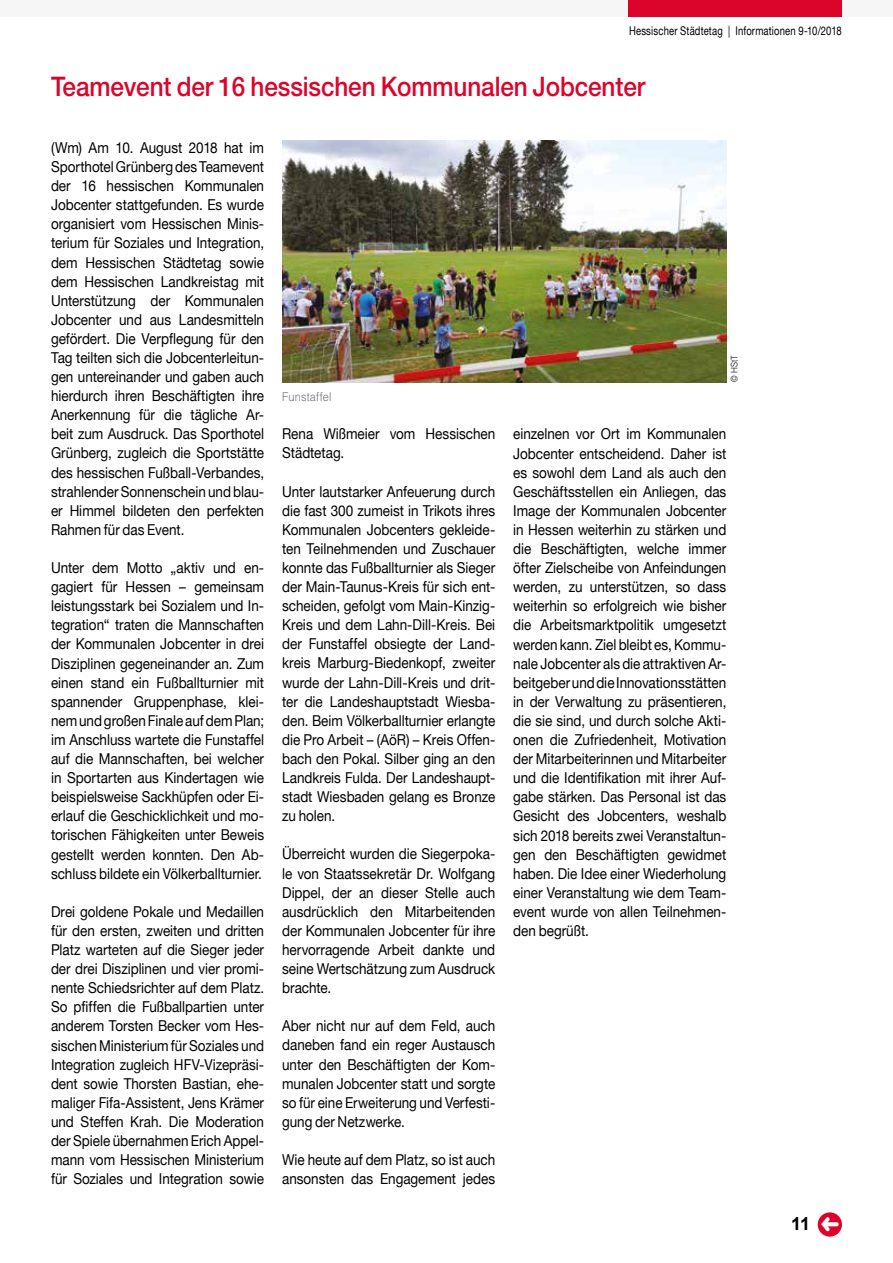
<style>
.page{position:relative;width:893px;height:1263px;background:#fff}
.page>*{position:absolute;margin:0;border:0;box-sizing:border-box;transform-origin:0 0}
.t1{font:500 27px "Helvetica 65";letter-spacing:-.005em;color:#db052c;scale:.9 1}
.t2{font:700 18px "Arial";color:#000}
.t3{font:15px/19px "Helvetica Neue";color:#000;text-align:justify;scale:.9 1}
.t4{font:12px "Helvetica Neue";letter-spacing:.015em;color:#000;scale:.79 1}
.t5{font:300 12px "Helvetica";letter-spacing:.015em;color:#706f6f;scale:.92 1}
.t6{font:300 9px "Helvetica";color:#000;scale:.9 1}
</style>
<div class="page">
<div style="left:0;top:0;width:893px;height:17px;background:#f6f6f6"></div>
<div style="left:629px;top:0;width:213px;height:17px;background:#db052c"></div>
<img style="left:282px;top:140px;width:444px;height:242px">
<div style="left:818px;top:1212px;width:24px;height:24px;background:#db052c;border-radius:50%"></div>
<p class="t4" style="left:629px;top:23px;width:271px">Hessischer Städtetag | Informationen 9-10/2018</p>
<h1 class="t1" style="left:51px;top:70px;width:662px">Teamevent der 16 hessischen Kommunalen Jobcenter</h1>
<p class="t3" style="left:51px;top:138px;width:238px">(Wm) Am 10. August 2018 hat im Sporthotel Grünberg des Teamevent der 16 hessischen Kommunalen Jobcenter stattgefunden. Es wurde organisiert vom Hessischen Minis&shy;terium für Soziales und Integration, dem Hessischen Städtetag sowie dem Hessischen Landkreistag mit Unterstützung der Kommunalen Jobcenter und aus Landesmitteln gefördert. Die Verpflegung für den Tag teilten sich die Jobcenterleitun&shy;gen untereinander und gaben auch hierdurch ihren Beschäftigten ihre Anerkennung für die tägliche Ar&shy;beit zum Ausdruck. Das Sporthotel Grünberg, zugleich die Sportstätte des hessischen Fußball-Verbandes, strahlender Sonnenschein und blau&shy;er Himmel bildeten den perfekten Rahmen für das Event.</p>
<p class="t3" style="left:51px;top:558px;width:238px">Unter dem Motto „aktiv und en&shy;gagiert für Hessen – gemeinsam leistungsstark bei Sozialem und In&shy;tegration“ traten die Mannschaften der Kommunalen Jobcenter in drei Disziplinen gegeneinander an. Zum einen stand ein Fußballturnier mit spannender Gruppenphase, klei&shy;nem und großen Finale auf dem Plan; im Anschluss wartete die Funstaffel auf die Mannschaften, bei welcher in Sportarten aus Kindertagen wie beispielsweise Sackhüpfen oder Ei&shy;erlauf die Geschicklichkeit und mo&shy;torischen Fähigkeiten unter Beweis gestellt werden konnten. Den Ab&shy;schluss bildete ein Völkerballturnier.</p>
<p class="t3" style="left:51px;top:902px;width:238px">Drei goldene Pokale und Medaillen für den ersten, zweiten und dritten Platz warteten auf die Sieger jeder der drei Disziplinen und vier promi&shy;nente Schiedsrichter auf dem Platz.<br>So pfiffen die Fußballpartien unter anderem Torsten Becker vom Hes&shy;sischen Ministerium für Soziales und Integration zugleich HFV-Vizepräsi&shy;dent sowie Thorsten Bastian, ehe&shy;maliger Fifa-Assistent, Jens Krämer und Steffen Krah. Die Moderation der Spiele übernahmen Erich Appel&shy;mann vom Hessischen Ministerium für Soziales und Integration sowie</p>
<p class="t5" style="left:282px;top:389px;width:55px">Funstaffel</p>
<p class="t3" style="left:282px;top:424px;width:238px">Rena Wißmeier vom Hessischen<br>Städtetag.</p>
<p class="t3" style="left:282px;top:481px;width:238px">Unter lautstarker Anfeuerung durch die fast 300 zumeist in Trikots ihres Kommunalen Jobcenters gekleide&shy;ten Teilnehmenden und Zuschauer konnte das Fußballturnier als Sieger der Main-Taunus-Kreis für sich ent&shy;scheiden, gefolgt vom Main-Kinzig-Kreis und dem Lahn-Dill-Kreis. Bei der Funstaffel obsiegte der Land&shy;kreis Marburg-Biedenkopf, zweiter wurde der Lahn-Dill-Kreis und drit&shy;ter die Landeshauptstadt Wiesba&shy;den. Beim Völkerballturnier erlangte die Pro Arbeit – (AöR) – Kreis Offen&shy;bach den Pokal. Silber ging an den Landkreis Fulda. Der Landeshaupt&shy;stadt Wiesbaden gelang es Bronze zu holen.</p>
<p class="t3" style="left:282px;top:844px;width:238px">Überreicht wurden die Siegerpoka&shy;le von Staatssekretär Dr. Wolfgang Dippel, der an dieser Stelle auch ausdrücklich den Mitarbeitenden der Kommunalen Jobcenter für ihre hervorragende Arbeit dankte und seine Wertschätzung zum Ausdruck brachte.</p>
<p class="t3" style="left:282px;top:1016px;width:238px">Aber nicht nur auf dem Feld, auch daneben fand ein reger Austausch unter den Beschäftigten der Kom&shy;munalen Jobcenter statt und sorgte so für eine Erweiterung und Verfesti&shy;gung der Netzwerke.</p>
<p class="t3" style="left:282px;top:1150px;width:238px">Wie heute auf dem Platz, so ist auch ansonsten das Engagement jedes</p>
<p class="t6" style="left:729px;top:382px;width:31px;rotate:-90deg">© HStT</p>
<p class="t3" style="left:513px;top:424px;width:238px">einzelnen vor Ort im Kommunalen Jobcenter entscheidend. Daher ist es sowohl dem Land als auch den Geschäftsstellen ein Anliegen, das Image der Kommunalen Jobcenter in Hessen weiterhin zu stärken und die Beschäftigten, welche immer öfter Zielscheibe von Anfeindungen werden, zu unterstützen, so dass weiterhin so erfolgreich wie bisher die Arbeitsmarktpolitik umgesetzt werden kann. Ziel bleibt es, Kommu&shy;nale Jobcenter als die attraktiven Ar&shy;beitgeber und die Innovationsstätten in der Verwaltung zu präsentieren, die sie sind, und durch solche Akti&shy;onen die Zufriedenheit, Motivation der Mitarbeiterinnen und Mitarbeiter und die Identifikation mit ihrer Auf&shy;gabe stärken. Das Personal ist das Gesicht des Jobcenters, weshalb sich 2018 bereits zwei Veranstaltun&shy;gen den Beschäftigten gewidmet haben. Die Idee einer Wiederholung einer Veranstaltung wie dem Team&shy;event wurde von allen Teilnehmen&shy;den begrüßt.</p>
<p class="t2" style="left:791px;top:1212px;width:21px">11</p>
</div>
